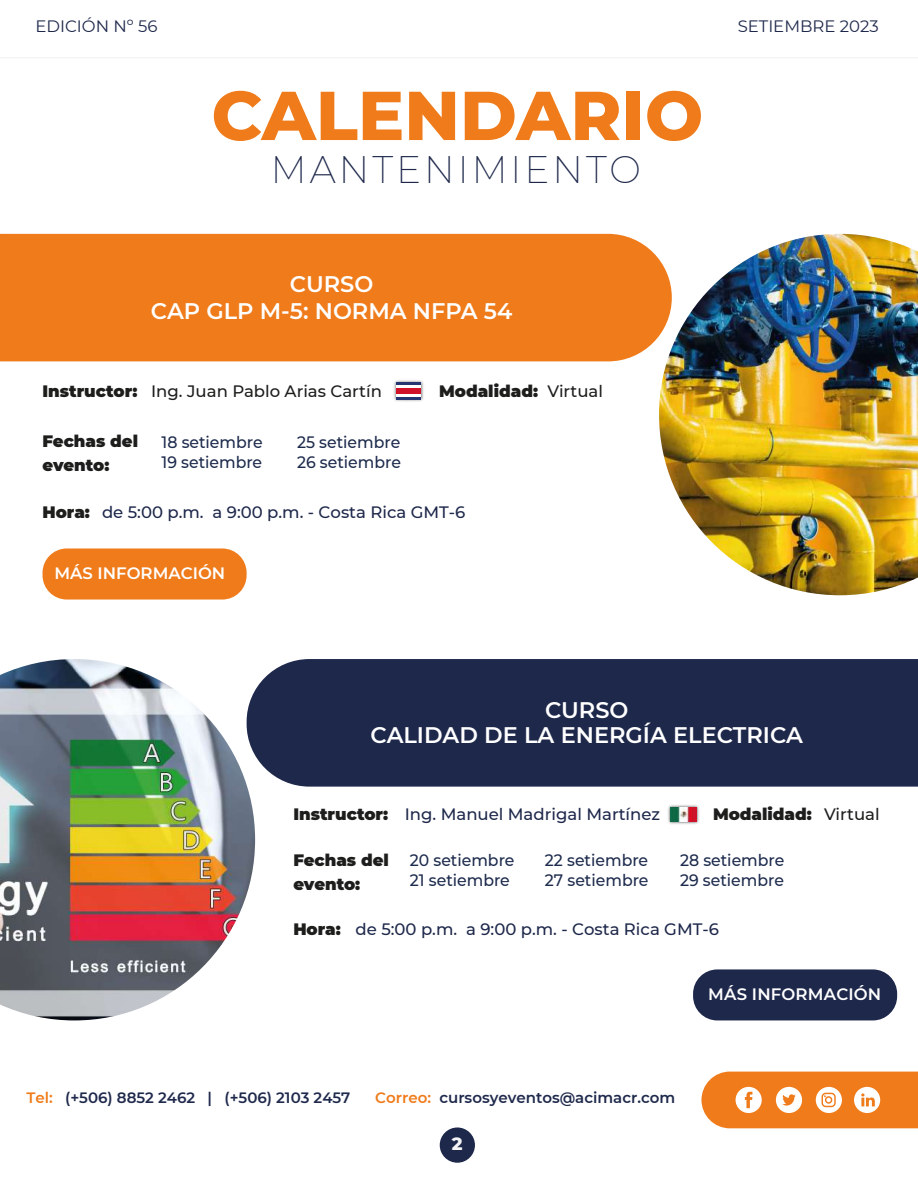
<style>
.page{position:relative;width:918px;height:1188px;background:#fff}
.page>*{position:absolute;margin:0;border:0;box-sizing:border-box;transform-origin:0 0}
.t1{font:800 69px "Montserrat";color:#ef7b1a}
.t2{font:200 37.5px "Montserrat";letter-spacing:.08em;color:#1e284b}
.t3{font:600 22.5px/27px "Montserrat";color:#fff;text-align:center}
.t4{font:800 18px "Montserrat";color:#f5f5f5}
.t5{font:500 16.5px "Montserrat";color:#1e284b}
.t6{font:500 16.5px/19.8px "Montserrat";color:#1d2b4d;scale:.95 1}
.t7{font:900 16.5px/24px "Montserrat";color:#1d1d1b}
.t8{font:500 16.5px "Montserrat";color:#1d1d1b}
.t9{font:600 16.5px "Montserrat";letter-spacing:.005em;color:#fff}
.t10{font:16.5px "Montserrat";color:#1e284b}
.t11{font:600 15px "Montserrat";color:#1f294c}
.s1{font-weight:900}
.s2{font-weight:500}
.s3{font-weight:900;color:#1d1d1b}
.s4{color:#ef7b1a}
</style>
<div class="page">
<svg style="left:701px;top:1072px;width:217px;height:56px"></svg>
<div style="left:440px;top:1127px;width:35px;height:36px;background:#1e284b;border-radius:50%"></div>
<div style="left:43px;top:549px;width:204px;height:51px;background:#ef7b1a;border-radius:24px"></div>
<img style="left:0;top:659px;width:255px;height:361px">
<div style="left:0;top:234px;width:659px;height:127px;background:#ef7b1a"></div>
<img style="left:659px;top:234px;width:259px;height:361px">
<div style="left:693px;top:969px;width:204px;height:51px;background:#1e284b;border-radius:24px"></div>
<div style="left:247px;top:659px;width:671px;height:128px;background:#1e284b"></div>
<img style="left:668px;top:805px;width:31px;height:19px">
<img style="left:671px;top:808px;width:25px;height:14px">
<img style="left:393px;top:380px;width:31px;height:22px">
<img style="left:396px;top:383px;width:24px;height:16px">
<p class="t10" style="left:35px;top:15px;width:124px">EDICIÓN Nº 56</p>
<p class="t10" style="left:738px;top:15px;width:143px">SETIEMBRE 2023</p>
<h1 class="t1" style="left:212px;top:65px;width:493px">CALENDARIO</h1>
<h2 class="t2" style="left:271px;top:145px;width:371px">MANTENIMIENTO</h2>
<h3 class="t3" style="left:151px;top:270px;width:363px">CURSO<br>CAP GLP M-5: NORMA NFPA 54</h3>
<p class="t8" style="left:43px;top:379px;width:341px"><span class="s1">Instructor:</span> Ing. Juan Pablo Arias Cartín</p>
<p class="t7" style="left:439px;top:378px;width:165px">Modalidad: <span class="s2">Virtual</span></p>
<p class="t7" style="left:43px;top:428px;width:97px">Fechas del evento:</p>
<p class="t6" style="left:162px;top:432px;width:108px">18 setiembre<br>19 setiembre</p>
<p class="t6" style="left:297px;top:432px;width:111px">25 setiembre<br>26 setiembre</p>
<p class="t5" style="left:43px;top:501px;width:424px"><span class="s3">Hora:</span> de 5:00 p.m. a 9:00 p.m. - Costa Rica GMT-6</p>
<p class="t9" style="left:55px;top:562px;width:172px">MÁS INFORMACIÓN</p>
<h3 class="t3" style="left:371px;top:696px;width:434px;line-height:25.5px">CURSO<br>CALIDAD DE LA ENERGÍA ELECTRICA</h3>
<p class="t5" style="left:293px;top:803px;width:368px"><span class="s3">Instructor:</span> Ing. Manuel Madrigal Martínez</p>
<p class="t7" style="left:713px;top:801px;width:168px">Modalidad: <span class="s2">Virtual</span></p>
<p class="t7" style="left:293px;top:847px;width:97px">Fechas del evento:</p>
<p class="t6" style="left:410px;top:850px;width:112px">20 setiembre<br>21 setiembre</p>
<p class="t6" style="left:545px;top:850px;width:110px">22 setiembre<br>27 setiembre</p>
<p class="t6" style="left:680px;top:850px;width:111px">28 setiembre<br>29 setiembre</p>
<p class="t5" style="left:293px;top:918px;width:427px"><span class="s3">Hora:</span> de 5:00 p.m. a 9:00 p.m. - Costa Rica GMT-6</p>
<p class="t9" style="left:708px;top:983px;width:175px">MÁS INFORMACIÓN</p>
<p class="t11" style="left:26px;top:1087px;width:325px"><span class="s4">Tel:</span> (+506) 8852 2462 | (+506) 2103 2457</p>
<p class="t11" style="left:375px;top:1087px;width:301px"><span class="s4">Correo:</span> cursosyeventos@acimacr.com</p>
<p class="t4" style="left:452px;top:1130px;width:12px">2</p>
</div>
